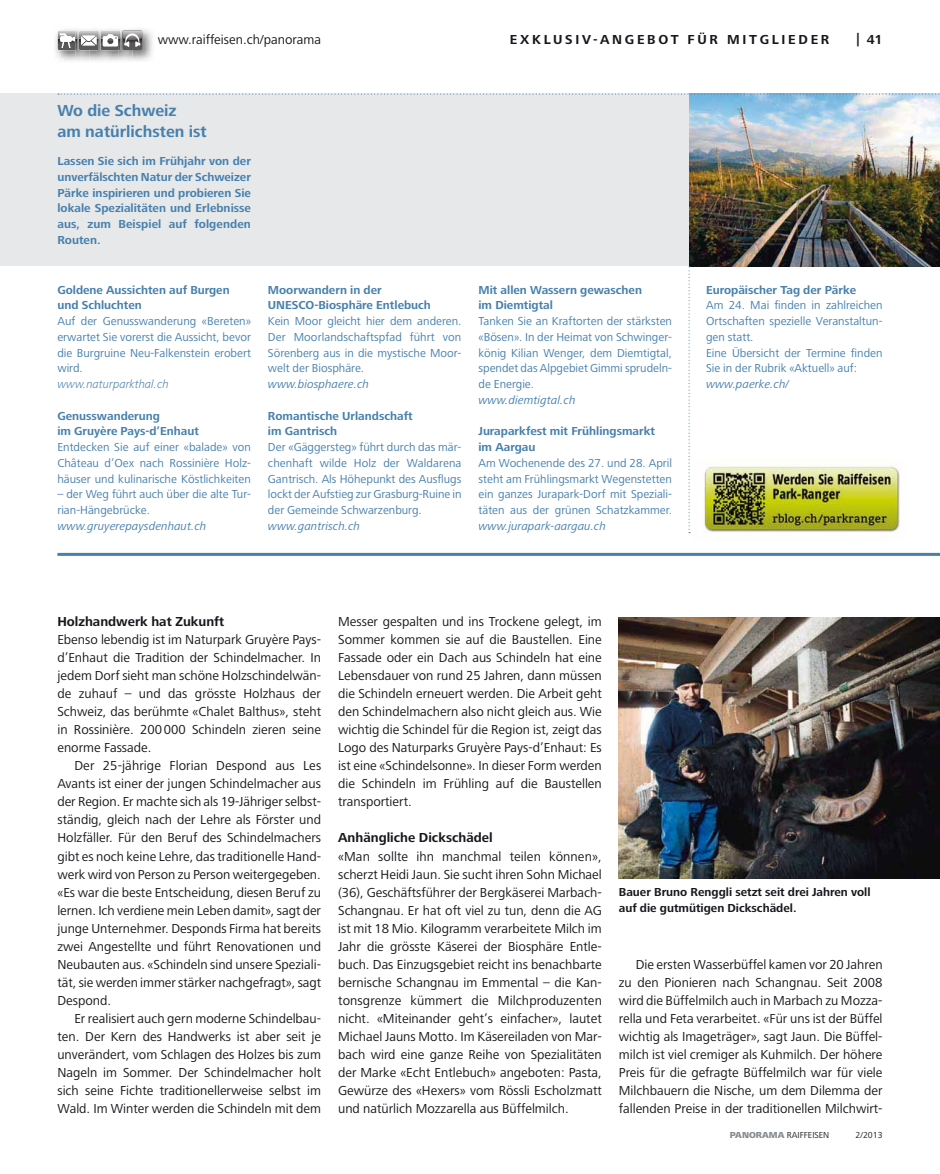
<style>
.page{position:relative;width:940px;height:1174px;background:#fff}
.page>*{position:absolute;margin:0;border:0;box-sizing:border-box;transform-origin:0 0}
.t1{font:700 16.5px/21px "Frutiger Next LT";color:#4780ad}
.t2{font:13.5px/18px "Frutiger Next LT";color:#1a171c;text-align:justify}
.t3{font:700 13.5px "Frutiger Next LT";letter-spacing:.19em;color:#1a171c}
.t4{font:700 13.5px "Frutiger Next LT";color:#1a171c}
.t5{font:12px/15.8px "Frutiger Next LT";color:#4780ad}
.t6{font:700 12px/15.8px "Frutiger Next LT";letter-spacing:.005em;color:#4780ad;text-align:justify}
.t7{font:700 12px/15.8px "Frutiger Next LT";color:#1a171c}
.t8{font:9px "Frutiger Next LT";color:#232123}
.s1{font-family:"Myriad Pro"}
.s2{font-weight:700}
.s3{font-weight:300;font-style:italic}
.s4{font-style:italic}
.s5{font-weight:800;color:#858b8f}
</style>
<div class="page">
<img style="left:55px;top:29px;width:20px;height:32px">
<img style="left:89px;top:29px;width:8px;height:32px">
<img style="left:75px;top:29px;width:14px;height:32px">
<img style="left:111px;top:29px;width:42px;height:32px">
<img style="left:119px;top:29px;width:14px;height:32px">
<svg style="left:58px;top:30px;width:84px;height:20px"></svg>
<div style="left:0;top:94px;width:940px;height:172px;background:#e6e8ea"></div>
<img style="left:689px;top:95px;width:251px;height:171px">
<img style="left:619px;top:618px;width:321px;height:260px">
<svg style="left:58px;top:94px;width:882px;height:1px"></svg>
<hr style="left:57px;top:553px;width:883px;height:3px;background:#4780ad">
<svg style="left:688px;top:266px;width:2px;height:267px"></svg>
<img style="left:703px;top:461px;width:198px;height:71px">
<p class="t2" style="left:158px;top:32px;width:165px">www.raiffeisen.ch/panorama</p>
<p class="t3" style="left:856px;top:35px;width:28px"><span class="s1">|</span> 41</p>
<p class="t3" style="left:510px;top:35px;width:321px">EXKLUSIV-ANGEBOT FÜR MITGLIEDER</p>
<p class="t1" style="left:57px;top:102px;width:151px">Wo die Schweiz<br>am natürlichsten ist</p>
<p class="t6" style="left:57px;top:154px;width:195px">Lassen Sie sich im Frühjahr von der unverfälschten Natur der Schweizer Pärke inspirieren und probieren Sie lokale Spezialitäten und Erlebnisse aus, zum Beispiel auf folgenden Routen.</p>
<p class="t5" style="left:57px;top:283px;width:195px"><span class="s2">Goldene Aussichten auf Burgen und Schluchten<br></span>Auf der Genusswanderung «Bereten» erwartet Sie vorerst die Aussicht, bevor die Burgruine Neu-Falkenstein erobert wird.<br><span class="s3">www.naturparkthal.ch</span></p>
<p class="t5" style="left:57px;top:409px;width:195px"><span class="s2">Genusswanderung<br>im Gruyère Pays-d’Enhaut<br></span>Entdecken Sie auf einer «balade» von<br>Château d’Oex nach Rossinière Holz&shy;häuser und kulinarische Köstlichkeiten</p>
<p class="t5" style="left:57px;top:488px;width:195px">– der Weg führt auch über die alte Tur&shy;rian-Hängebrücke. <span class="s4">www.gruyerepaysdenhaut.ch</span></p>
<p class="t5" style="left:268px;top:283px;width:195px"><span class="s2">Moorwandern in der<br>UNESCO-Biosphäre Entlebuch<br></span>Kein Moor gleicht hier dem anderen.<br>Der Moorlandschaftspfad führt von<br>Sörenberg aus in die mystische Moor&shy;welt der Biosphäre. <span class="s4">www.biosphaere.ch</span></p>
<p class="t5" style="left:268px;top:409px;width:195px"><span class="s2">Romantische Urlandschaft<br>im Gantrisch<br></span>Der «Gäggersteg» führt durch das mär&shy;chenhaft wilde Holz der Waldarena<br>Gantrisch. Als Höhepunkt des Ausflugs lockt der Aufstieg zur Grasburg-Ruine in der Gemeinde Schwarzenburg. <span class="s4">www.gantrisch.ch</span></p>
<p class="t5" style="left:478px;top:283px;width:195px"><span class="s2">Mit allen Wassern gewaschen<br>im Diemtigtal<br></span>Tanken Sie an Kraftorten der stärksten «Bösen». In der Heimat von Schwinger&shy;könig Kilian Wenger, dem Diemtigtal, spendet das Alpgebiet Gimmi sprudeln&shy;de Energie.<br><span class="s4">www.diemtigtal.ch</span></p>
<p class="t5" style="left:478px;top:425px;width:195px"><span class="s2">Juraparkfest mit Frühlingsmarkt<br>im Aargau<br></span>Am Wochenende des 27. und 28. April steht am Frühlingsmarkt Wegenstetten ein ganzes Jurapark-Dorf mit Speziali&shy;täten aus der grünen Schatzkammer. <span class="s4">www.jurapark-aargau.ch</span></p>
<p class="t5" style="left:706px;top:283px;width:178px"><span class="s2">Europäischer Tag der Pärke<br></span>Am 24. Mai finden in zahlreichen<br>Ortschaften spezielle Veranstaltun&shy;gen statt.<br>Eine Übersicht der Termine finden<br>Sie in der Rubrik «Aktuell» auf: <span class="s4">www.paerke.ch/</span></p>
<p class="t4" style="left:57px;top:617px;width:168px">Holzhandwerk hat Zukunft</p>
<p class="t2" style="left:57px;top:632px;width:265px">Ebenso lebendig ist im Naturpark Gruyère Pays-</p>
<p class="t2" style="left:57px;top:650px;width:265px">d’Enhaut die Tradition der Schindelmacher. In</p>
<p class="t2" style="left:57px;top:668px;width:265px">jedem Dorf sieht man schöne Holzschindelwän-</p>
<p class="t2" style="left:57px;top:686px;width:265px">de zuhauf – und das grösste Holzhaus der</p>
<p class="t2" style="left:57px;top:704px;width:265px">Schweiz, das berühmte «Chalet Balthus», steht</p>
<p class="t2" style="left:57px;top:722px;width:265px">in Rossinière. 200 000 Schindeln zieren seine</p>
<p class="t2" style="left:57px;top:740px;width:96px">enorme Fassade.</p>
<p class="t2" style="left:74px;top:758px;width:248px">Der 25-jährige Florian Despond aus Les</p>
<p class="t2" style="left:57px;top:776px;width:265px">Avants ist einer der jungen Schindelmacher aus</p>
<p class="t2" style="left:57px;top:794px;width:265px">der Region. Er machte sich als 19-Jähriger selbst-</p>
<p class="t2" style="left:57px;top:812px;width:265px">ständig, gleich nach der Lehre als Förster und</p>
<p class="t2" style="left:57px;top:830px;width:265px">Holzfäller. Für den Beruf des Schindelmachers</p>
<p class="t2" style="left:57px;top:848px;width:265px">gibt es noch keine Lehre, das traditionelle Hand-</p>
<p class="t2" style="left:57px;top:866px;width:265px">werk wird von Person zu Person weitergegeben.</p>
<p class="t2" style="left:57px;top:884px;width:265px">«Es war die beste Entscheidung, diesen Beruf zu</p>
<p class="t2" style="left:57px;top:902px;width:265px">lernen. Ich verdiene mein Leben damit», sagt der</p>
<p class="t2" style="left:57px;top:920px;width:265px">junge Unternehmer. Desponds Firma hat bereits</p>
<p class="t2" style="left:57px;top:938px;width:265px">zwei Angestellte und führt Renovationen und</p>
<p class="t2" style="left:57px;top:956px;width:265px">Neubauten aus. «Schindeln sind unsere Speziali-</p>
<p class="t2" style="left:57px;top:974px;width:265px">tät, sie werden immer stärker nachgefragt», sagt</p>
<p class="t2" style="left:57px;top:992px;width:55px">Despond.</p>
<p class="t2" style="left:74px;top:1010px;width:248px">Er realisiert auch gern moderne Schindelbau-</p>
<p class="t2" style="left:57px;top:1028px;width:265px">ten. Der Kern des Handwerks ist aber seit je</p>
<p class="t2" style="left:57px;top:1046px;width:265px">unverändert, vom Schlagen des Holzes bis zum</p>
<p class="t2" style="left:57px;top:1064px;width:265px">Nageln im Sommer. Der Schindelmacher holt</p>
<p class="t2" style="left:57px;top:1082px;width:265px">sich seine Fichte traditionellerweise selbst im</p>
<p class="t2" style="left:57px;top:1100px;width:265px">Wald. Im Winter werden die Schindeln mit dem</p>
<p class="t2" style="left:338px;top:614px;width:265px">Messer gespalten und ins Trockene gelegt, im Sommer kommen sie auf die Baustellen. Eine Fassade oder ein Dach aus Schindeln hat eine Lebensdauer von rund 25 Jahren, dann müssen die Schindeln erneuert werden. Die Arbeit geht den Schindelmachern also nicht gleich aus. Wie wichtig die Schindel für die Region ist, zeigt das Logo des Naturparks Gruyère Pays-d’Enhaut: Es ist eine «Schindelsonne». In dieser Form werden die Schindeln im Frühling auf die Baustellen transportiert.</p>
<p class="t2" style="left:338px;top:830px;width:265px;text-align:left"><span class="s2">Anhängliche Dickschädel<br></span>«Man sollte ihn manchmal teilen können», scherzt Heidi Jaun. Sie sucht ihren Sohn Michael (36), Geschäftsführer der Bergkäserei Marbach-Schangnau. Er hat oft viel zu tun, denn die AG ist mit 18 Mio. Kilogramm verarbeitete Milch im Jahr die grösste Käserei der Biosphäre Entle&shy;buch. Das Einzugsgebiet reicht ins benachbarte bernische Schangnau im Emmental – die Kan&shy;tonsgrenze kümmert die Milchproduzenten nicht. «Miteinander geht’s einfacher», lautet Michael Jauns Motto. Im Käsereiladen von Mar&shy;bach wird eine ganze Reihe von Spezialitäten der Marke «Echt Entlebuch» angeboten: Pasta, Gewürze des «Hexers» vom Rössli Escholzmatt und natürlich Mozzarella aus Büffelmilch.</p>
<p class="t7" style="left:619px;top:885px;width:253px">Bauer Bruno Renggli setzt seit drei Jahren voll auf die gutmütigen Dickschädel.</p>
<p class="t2" style="left:619px;top:956px;width:265px;text-indent:17px">Die ersten Wasserbüffel kamen vor 20 Jahren zu den Pionieren nach Schangnau. Seit 2008 wird die Büffelmilch auch in Marbach zu Mozza&shy;rella und Feta verarbeitet. «Für uns ist der Büffel wichtig als Imageträger», sagt Jaun. Die Büffel&shy;milch ist viel cremiger als Kuhmilch. Der höhere Preis für die gefragte Büffelmilch war für viele Milchbauern die Nische, um dem Dilemma der fallenden Preise in der traditionellen Milchwirt-</p>
<p class="t8" style="left:730px;top:1131px;width:101px"><span class="s5">PANORAMA</span> RAIFFEISEN</p>
<p class="t8" style="left:855px;top:1131px;width:28px">2/2013</p>
</div>
